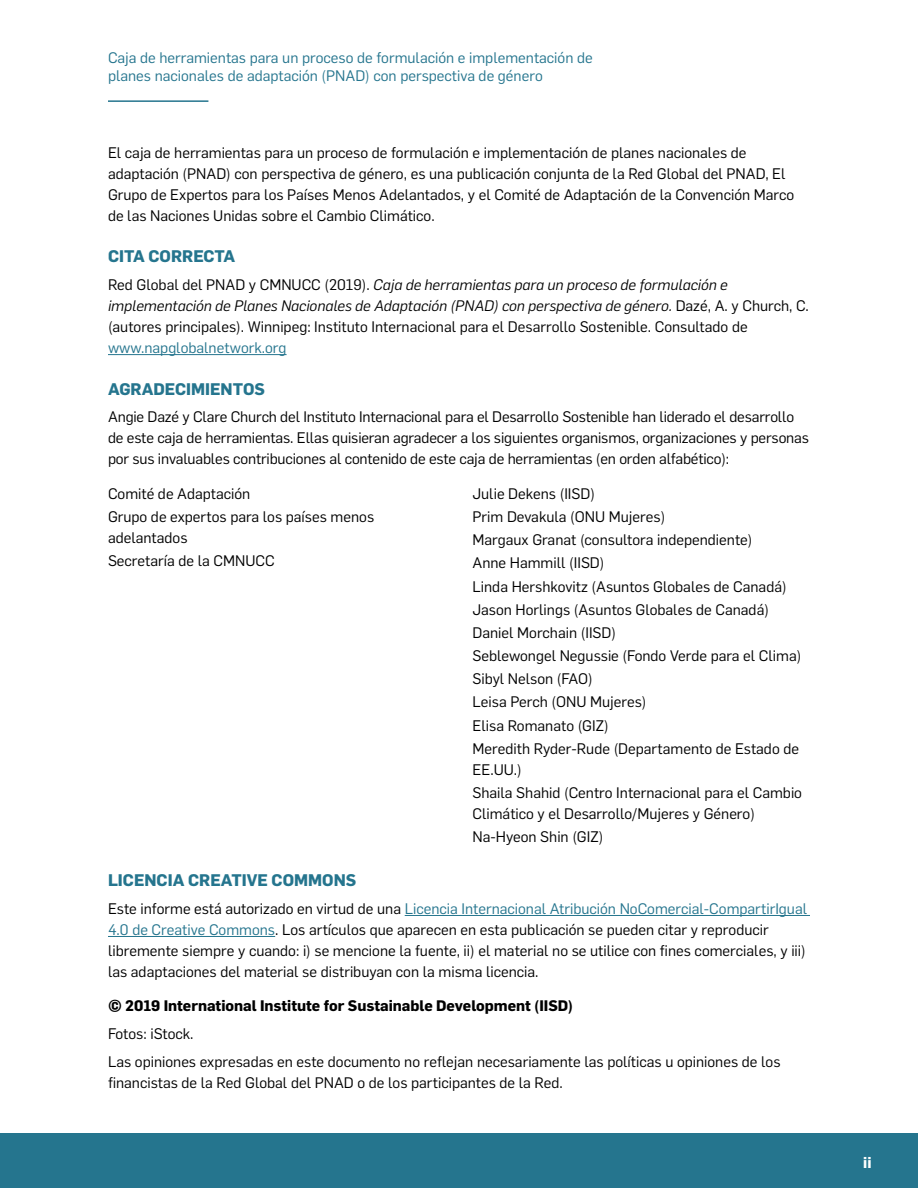
<style>
.page{position:relative;width:918px;height:1188px;background:#fff}
.page>*{position:absolute;margin:0;border:0;box-sizing:border-box;transform-origin:0 0}
.Pre_H1{font:700 16.5px "Flama";color:#25758e}
.Pre_body_copy{font:15px/21px "Flama";color:#000}
.t1{font:15px/18px "Flama";color:#25758e}
.Pre_body_copy-2{font:700 15px "Flama";color:#000}
.t2{font:700 15px "Flama";color:#fff}
.s1{font-style:italic}
.s2{color:#25758e}
</style>
<div class="page">
<div style="left:0;top:1133px;width:918px;height:55px;background:#25758e"></div>
<hr style="left:108px;top:100px;width:100px;height:2px;background:#25758e">
<hr style="left:108px;top:354px;width:179px;height:1px;background:#25758e">
<hr style="left:405px;top:915px;width:405px;height:1px;background:#25758e">
<hr style="left:108px;top:936px;width:167px;height:1px;background:#25758e">
<p class="t1" style="left:108px;top:48px;width:486px">Caja de herramientas para un proceso de formulación e implementación de planes nacionales de adaptación (PNAD) con perspectiva de género</p>
<p class="Pre_body_copy" style="left:108px;top:141px;width:688px">El caja de herramientas para un proceso de formulación e implementación de planes nacionales de adaptación (PNAD) con perspectiva de género, es una publicación conjunta de la Red Global del PNAD, El Grupo de Expertos para los Países Menos Adelantados, y el Comité de Adaptación de la Convención Marco de las Naciones Unidas sobre el Cambio Climático.</p>
<p class="Pre_H1" style="left:108px;top:244px;width:129px">CITA CORRECTA</p>
<p class="Pre_body_copy" style="left:108px;top:273px;width:702px">Red Global del PNAD y CMNUCC (2019). <span class="s1">Caja de herramientas para un proceso de formulación e implementación de Planes Nacionales de Adaptación (PNAD) con perspectiva de género.</span> Dazé, A. y Church, C. (autores principales). Winnipeg: Instituto Internacional para el Desarrollo Sostenible. Consultado de <span class="s2">www.napglobalnetwork.org</span></p>
<p class="Pre_H1" style="left:108px;top:377px;width:158px">AGRADECIMIENTOS</p>
<p class="Pre_body_copy" style="left:108px;top:406px;width:703px">Angie Dazé y Clare Church del Instituto Internacional para el Desarrollo Sostenible han liderado el desarrollo de este caja de herramientas. Ellas quisieran agradecer a los siguientes organismos, organizaciones y personas por sus invaluables contribuciones al contenido de este caja de herramientas (en orden alfabético):</p>
<p class="Pre_body_copy" style="left:108px;top:482px;width:144px">Comité de Adaptación</p>
<p class="Pre_body_copy" style="left:108px;top:505px;width:268px">Grupo de expertos para los países menos adelantados</p>
<p class="Pre_body_copy" style="left:108px;top:549px;width:168px">Secretaría de la CMNUCC</p>
<p class="Pre_body_copy" style="left:472px;top:482px;width:124px">Julie Dekens (IISD)</p>
<p class="Pre_body_copy" style="left:472px;top:505px;width:194px">Prim Devakula (ONU Mujeres)</p>
<p class="Pre_body_copy" style="left:472px;top:528px;width:282px">Margaux Granat (consultora independiente)</p>
<p class="Pre_body_copy" style="left:472px;top:552px;width:133px">Anne Hammill (IISD)</p>
<p class="Pre_body_copy" style="left:472px;top:575px;width:316px">Linda Hershkovitz (Asuntos Globales de Canadá)</p>
<p class="Pre_body_copy" style="left:472px;top:598px;width:298px">Jason Horlings (Asuntos Globales de Canadá)</p>
<p class="Pre_body_copy" style="left:472px;top:621px;width:145px">Daniel Morchain (IISD)</p>
<p class="Pre_body_copy" style="left:472px;top:644px;width:330px">Seblewongel Negussie (Fondo Verde para el Clima)</p>
<p class="Pre_body_copy" style="left:472px;top:667px;width:122px">Sibyl Nelson (FAO)</p>
<p class="Pre_body_copy" style="left:472px;top:691px;width:176px">Leisa Perch (ONU Mujeres)</p>
<p class="Pre_body_copy" style="left:472px;top:714px;width:138px">Elisa Romanato (GIZ)</p>
<p class="Pre_body_copy" style="left:472px;top:737px;width:328px">Meredith Ryder-Rude (Departamento de Estado de<br>EE.UU.)</p>
<p class="Pre_body_copy" style="left:472px;top:781px;width:331px">Shaila Shahid (Centro Internacional para el Cambio<br>Climático y el Desarrollo/Mujeres y Género)</p>
<p class="Pre_body_copy" style="left:472px;top:825px;width:132px">Na-Hyeon Shin (GIZ)</p>
<p class="Pre_H1" style="left:108px;top:868px;width:250px">LICENCIA CREATIVE COMMONS</p>
<p class="Pre_body_copy" style="left:108px;top:897px;width:701px">Este informe está autorizado en virtud de una <span class="s2">Licencia Internacional Atribución NoComercial-CompartirIgual 4.0 de Creative Commons</span>. Los artículos que aparecen en esta publicación se pueden citar y reproducir libremente siempre y cuando: i) se mencione la fuente, ii) el material no se utilice con fines comerciales, y iii) las adaptaciones del material se distribuyan con la misma licencia.</p>
<p class="Pre_body_copy-2" style="left:108px;top:995px;width:467px">© 2019 International Institute for Sustainable Development (IISD)</p>
<p class="Pre_body_copy" style="left:108px;top:1022px;width:87px">Fotos: iStock.</p>
<p class="Pre_body_copy" style="left:108px;top:1050px;width:674px">Las opiniones expresadas en este documento no reflejan necesariamente las políticas u opiniones de los financistas de la Red Global del PNAD o de los participantes de la Red.</p>
<p class="t2" style="left:863px;top:1152px;width:10px">ii</p>
</div>
